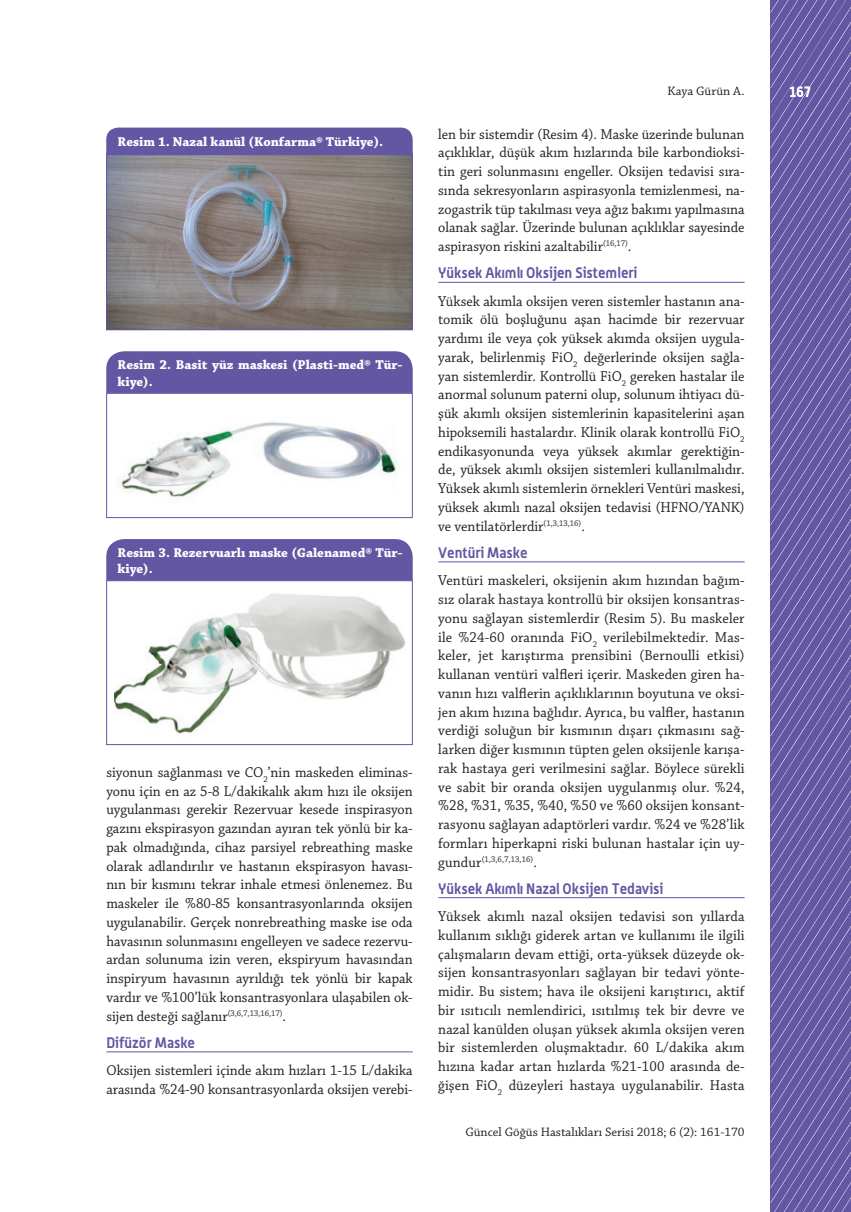
<style>
.page{position:relative;width:851px;height:1212px;background:#fff}
.page>*{position:absolute;margin:0;border:0;box-sizing:border-box;transform-origin:0 0}
.t1{font:15px/18.8px "Chaparral Pro";color:#231f20;text-align:justify;scale:.95 1}
.t2{font:700 15px "Alwyn OT";color:#6357a4;scale:.95 1}
.t3{font:700 15px "Alwyn OT";color:#fff;scale:.85 1}
.t4{font:700 13.5px/16.2px "Chaparral Pro";color:#fff}
.t5{font:12.9px "Chaparral Pro";color:#231f20}
.t6{font:8.7px "Chaparral Pro";color:#231f20;scale:.95 1}
.s1{font-size:15px}
</style>
<div class="page">
<svg style="left:770px;top:0;width:80px;height:1212px;background:#6b60a8"></svg>
<hr style="left:106px;top:1051px;width:306px;height:1px;background:#6357a4">
<hr style="left:438px;top:282px;width:306px;height:1px;background:#6357a4">
<hr style="left:438px;top:561px;width:306px;height:1px;background:#6357a4">
<hr style="left:438px;top:897px;width:306px;height:1px;background:#6357a4">
<img style="left:108px;top:155px;width:302px;height:173px">
<div style="left:106px;top:153px;width:306px;height:177px;border:1px solid #6357a4"></div>
<div style="left:106px;top:128px;width:306px;height:27px;background:#6357a4"></div>
<img style="left:120px;top:421px;width:277px;height:77px">
<div style="left:106px;top:393px;width:306px;height:125px;border:1px solid #6357a4"></div>
<div style="left:106px;top:351px;width:306px;height:42px;background:#6357a4"></div>
<img style="left:115px;top:593px;width:290px;height:141px">
<div style="left:106px;top:580px;width:306px;height:165px;border:1px solid #6357a4"></div>
<div style="left:106px;top:539px;width:306px;height:42px;background:#6357a4"></div>
<p class="t4" style="left:118px;top:134px;width:267px">Resim 1. Nazal kanül (Konfarma® Türkiye).</p>
<p class="t4" style="left:118px;top:357px;width:286px">Resim 2. Basit yüz maskesi (Plasti-med® Tür&shy;kiye).</p>
<p class="t4" style="left:118px;top:545px;width:286px">Resim 3. Rezervuarlı maske (Galenamed® Tür&shy;kiye).</p>
<p class="t1" style="left:106px;top:763px;width:324px">siyonun sağlanması ve CO<sub>2</sub>’nin maskeden eliminas&shy;yonu için en az 5-8 L/dakikalık akım hızı ile oksijen uygulanması gerekir Rezervuar kesede inspirasyon gazını ekspirasyon gazından ayıran tek yönlü bir ka&shy;pak olmadığında, cihaz parsiyel rebreathing maske olarak adlandırılır ve hastanın ekspirasyon havası&shy;nın bir kısmını tekrar inhale etmesi önlenemez. Bu maskeler ile %80-85 konsantrasyonlarında oksijen uygulanabilir. Gerçek nonrebreathing maske ise oda havasının solunmasını engelleyen ve sadece rezervu&shy;ardan solunuma izin veren, ekspiryum havasından inspiryum havasının ayrıldığı tek yönlü bir kapak vardır ve %100’lük konsantrasyonlara ulaşabilen ok&shy;sijen desteği sağlanır<sup>(3,6,7,13,16,17)</sup>.</p>
<p class="t2" style="left:106px;top:1033px;width:95px">Difüzör Maske</p>
<p class="t1" style="left:106px;top:1062px;width:324px">Oksijen sistemleri içinde akım hızları 1-15 L/dakika arasında %24-90 konsantrasyonlarda oksijen verebi-</p>
<p class="t5" style="left:667px;top:83px;width:79px">Kaya Gürün A.</p>
<p class="t3" style="left:788px;top:82px;width:28px">167</p>
<p class="t1" style="left:438px;top:125px;width:324px">len bir sistemdir (Resim 4). Maske üzerinde bulunan açıklıklar, düşük akım hızlarında bile karbondioksi&shy;tin geri solunmasını engeller. Oksijen tedavisi sıra&shy;sında sekresyonların aspirasyonla temizlenmesi, na&shy;zogastrik tüp takılması veya ağız bakımı yapılmasına olanak sağlar. Üzerinde bulunan açıklıklar sayesinde aspirasyon riskini azaltabilir<sup>(16,17)</sup>.</p>
<p class="t2" style="left:438px;top:264px;width:211px">Yüksek Akımlı Oksijen Sistemleri</p>
<p class="t1" style="left:438px;top:292px;width:324px">Yüksek akımla oksijen veren sistemler hastanın ana&shy;tomik ölü boşluğunu aşan hacimde bir rezervuar yardımı ile veya çok yüksek akımda oksijen uygula&shy;yarak, belirlenmiş FiO<sub>2</sub> değerlerinde oksijen sağla&shy;yan sistemlerdir. Kontrollü FiO<sub>2</sub> gereken hastalar ile anormal solunum paterni olup, solunum ihtiyacı dü&shy;şük akımlı oksijen sistemlerinin kapasitelerini aşan hipoksemili hastalardır. Klinik olarak kontrollü FiO<sub>2 </sub>endikasyonunda veya yüksek akımlar gerektiğin&shy;de, yüksek akımlı oksijen sistemleri kullanılmalıdır.<br>Yüksek akımlı sistemlerin örnekleri Ventüri maskesi, yüksek akımlı nazal oksijen tedavisi (HFNO/YANK) ve ventilatörlerdir<sup>(1,3,13,16)</sup>.</p>
<p class="t2" style="left:438px;top:543px;width:96px">Ventüri Maske</p>
<p class="t1" style="left:438px;top:572px;width:324px">Ventüri maskeleri, oksijenin akım hızından bağım&shy;sız olarak hastaya kontrollü bir oksijen konsantras&shy;yonu sağlayan sistemlerdir (Resim 5). Bu maskeler ile %24-60 oranında FiO<sub>2</sub> verilebilmektedir. Mas&shy;keler, jet karıştırma prensibini (Bernoulli etkisi) kullanan ventüri valfleri içerir. Maskeden giren ha&shy;vanın hızı valflerin açıklıklarının boyutuna ve oksi&shy;jen akım hızına bağlıdır. Ayrıca, bu valfler, hastanın verdiği soluğun bir kısmının dışarı çıkmasını sağ&shy;larken diğer kısmının tüpten gelen oksijenle karışa&shy;rak hastaya geri verilmesini sağlar. Böylece sürekli ve sabit bir oranda oksijen uygulanmış olur. %24, %28, %31, %35, %40, %50 ve %60 oksijen konsant&shy;rasyonu sağlayan adaptörleri vardır. %24 ve %28’lik formları hiperkapni riski bulunan hastalar için uy-</p>
<p class="t6" style="left:438px;top:854px;width:105px"><span class="s1">gundur</span>(1,3,6,7,13,16)<span class="s1">.</span></p>
<p class="t2" style="left:438px;top:879px;width:238px">Yüksek Akımlı Nazal Oksijen Tedavisi</p>
<p class="t1" style="left:438px;top:907px;width:324px">Yüksek akımlı nazal oksijen tedavisi son yıllarda kullanım sıklığı giderek artan ve kullanımı ile ilgili çalışmaların devam ettiği, orta-yüksek düzeyde ok&shy;sijen konsantrasyonları sağlayan bir tedavi yönte&shy;midir. Bu sistem; hava ile oksijeni karıştırıcı, aktif bir ısıtıcılı nemlendirici, ısıtılmış tek bir devre ve nazal kanülden oluşan yüksek akımla oksijen veren bir sistemlerden oluşmaktadır. 60 L/dakika akım hızına kadar artan hızlarda %21-100 arasında de&shy;ğişen FiO<sub>2</sub> düzeyleri hastaya uygulanabilir. Hasta</p>
<p class="t5" style="left:465px;top:1125px;width:281px">Güncel Göğüs Hastalıkları Serisi 2018; 6 (2): 161-170</p>
</div>
